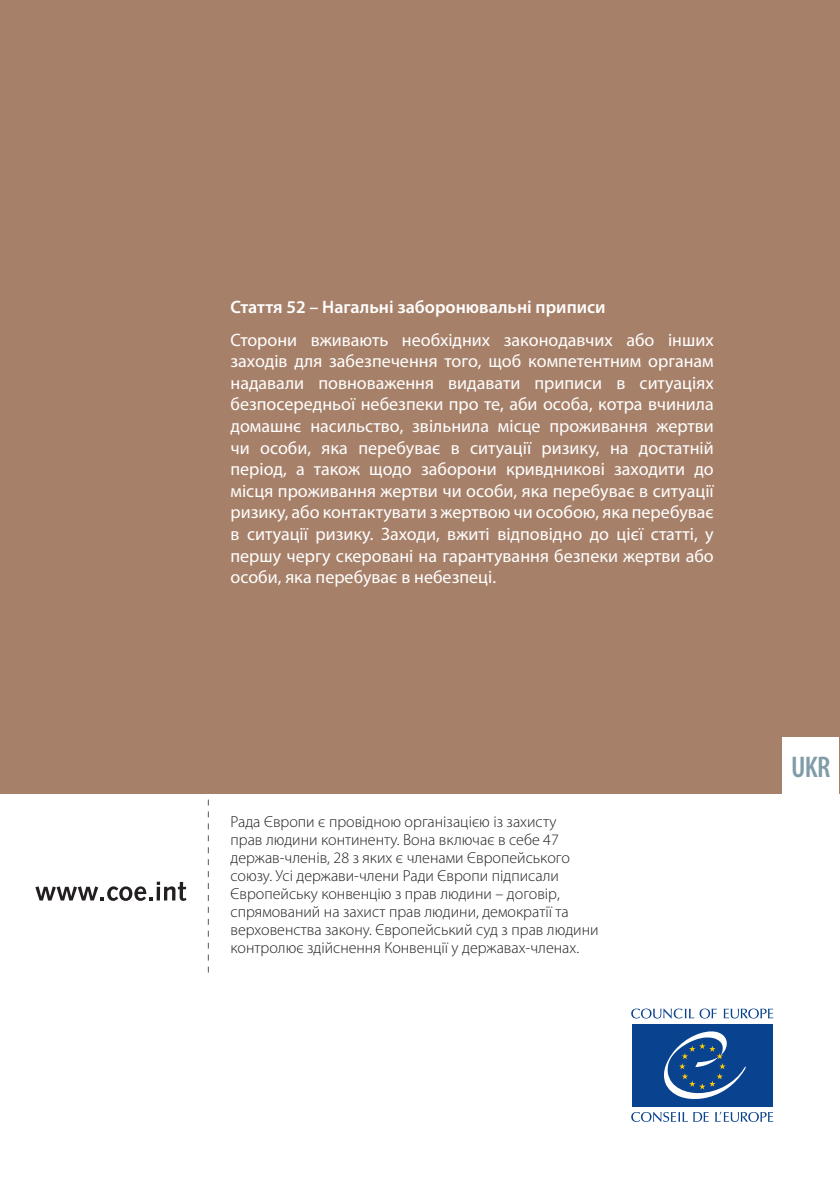
<style>
.page{position:relative;width:840px;height:1191px;background:#fff}
.page>*{position:absolute;margin:0;border:0;box-sizing:border-box;transform-origin:0 0}
.t1{font:600 condensed 30px "Myriad Pro";color:#819ca8}
.t2{font:18px/21.6px "Myriad Pro";color:#fff;text-align:justify}
.t3{font:600 18px "Myriad Pro";color:#fff}
.t4{font:300 16px/18px "Myriad Pro";color:#231f20}
</style>
<div class="page">
<div style="left:0;top:0;width:839px;height:794px;background:#a78069"></div>
<svg style="left:723px;top:1008px;width:49px;height:10px"></svg>
<svg style="left:631px;top:1008px;width:85px;height:10px"></svg>
<svg style="left:715px;top:1111px;width:57px;height:11px"></svg>
<svg style="left:631px;top:1112px;width:77px;height:10px"></svg>
<div style="left:631px;top:1024px;width:141px;height:82px;background:#09428e"></div>
<svg style="left:664px;top:1031px;width:81px;height:68px"></svg>
<div style="left:782px;top:737px;width:56px;height:57px;background:#fff"></div>
<svg style="left:35px;top:881px;width:151px;height:20px"></svg>
<svg style="left:208px;top:799px;width:1px;height:173px"></svg>
<p class="t3" style="left:230px;top:295px;width:376px">Стаття 52 – Нагальні заборонювальні приписи</p>
<p class="t2" style="left:230px;top:328px;width:484px">Сторони вживають необхідних законодавчих або інших заходів для забезпечення того, щоб компетентним органам надавали повноваження видавати приписи в ситуаціях безпосередньої небезпеки про те, аби особа, котра вчинила домашнє насильство, звільнила місце проживання жертви чи особи, яка перебуває в ситуації ризику, на достатній період, а також щодо заборони кривдникові заходити до місця проживання жертви чи особи, яка перебуває в ситуації ризику, або контактувати з жертвою чи особою, яка перебуває в ситуації ризику. Заходи, вжиті відповідно до цієї статті, у першу чергу скеровані на гарантування безпеки жертви або особи, яка перебуває в небезпеці.</p>
<p class="t4" style="left:230px;top:812px;width:369px">Рада Європи є провідною організацією із захисту<br>прав людини континенту. Вона включає в себе 47 держав-членів, 28 з яких є членами Європейського союзу. Усі держави-члени Ради Європи підписали Європейську конвенцію з прав людини – договір, спрямований на захист прав людини, демократії та верховенства закону. Європейський суд з прав людини контролює здійснення Конвенції у державах-членах.</p>
<h1 class="t1" style="left:790px;top:748px;width:41px">UKR</h1>
</div>
